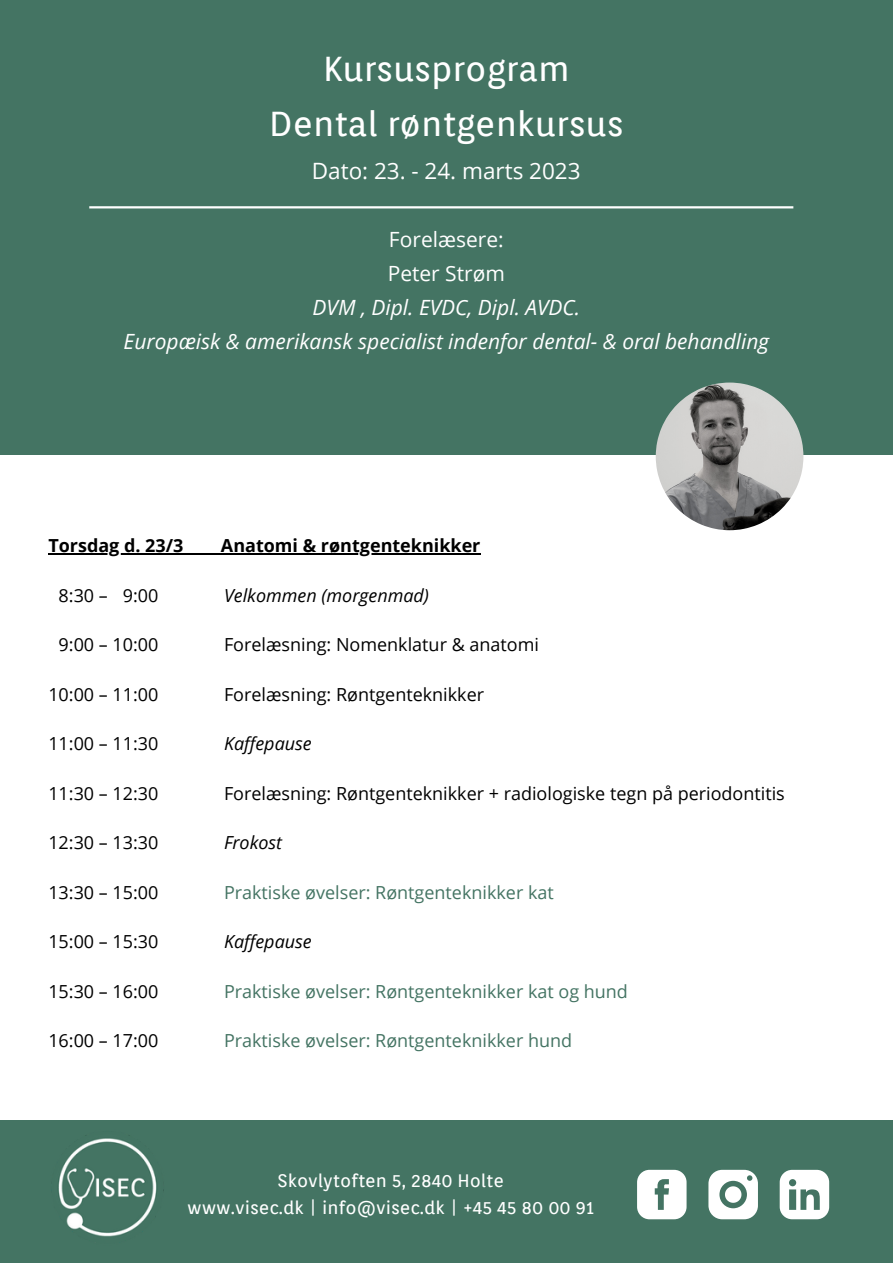
<style>
.page{position:relative;width:893px;height:1264px;background:#fff}
.page>*{position:absolute;margin:0;border:0;box-sizing:border-box;transform-origin:0 0}
.t1{font:34.5px/54px "Orienta";color:#fff;text-align:center}
.t2{font:22.5px "Orienta";color:#fff}
.t3{font:22.5px "Open Sans";color:#fff}
.t4{font:italic 21px/33.8px "Open Sans";color:#fff;text-align:center}
.t5{font:21px/33.8px "Open Sans";color:#fff}
.t6{font:18px "Open Sans";color:#000}
.t7{font:18px "Open Sans";color:#447463}
.t8{font:18px/27px "Orienta";color:#fff;text-align:center}
.t9{font:italic 18px "Open Sans";color:#000}
.t10{font:700 18px "Open Sans";color:#000}
.s1{color:#fff}
</style>
<div class="page">
<div style="left:0;top:0;width:892px;height:454px;background:#447463"></div>
<img style="left:655px;top:382px;width:148px;height:148px">
<hr style="left:89px;top:206px;width:704px;height:2px;background:#fff">
<div style="left:0;top:1120px;width:892px;height:142px;background:#447463"></div>
<img style="left:58px;top:1135px;width:106px;height:102px">
<svg style="left:637px;top:1169px;width:192px;height:50px"></svg>
<hr style="left:48px;top:553px;width:135px;height:1px;background:#000">
<hr style="left:183px;top:553px;width:38px;height:1px;background:#000">
<hr style="left:221px;top:553px;width:259px;height:1px;background:#000">
<h1 class="t1" style="left:269px;top:42px;width:356px">Kursusprogram<br>Dental røntgenkursus</h1>
<p class="t3" style="left:312px;top:155px;width:270px">Dato: 23. - 24. marts 2023</p>
<p class="t5" style="left:387px;top:222px;width:119px">Forelæsere:<br>Peter Strøm</p>
<p class="t4" style="left:124px;top:290px;width:647px">DVM , Dipl. EVDC, Dipl. AVDC.<br>Europæisk &amp; amerikansk specialist indenfor dental- &amp; oral behandling</p>
<p class="t10" style="left:48px;top:533px;width:137px">Torsdag d. 23/3</p>
<p class="t10" style="left:221px;top:533px;width:261px">Anatomi &amp; røntgenteknikker</p>
<p class="t6" style="left:48px;top:582px;width:112px"><span class="s1">0</span>8:30 – <span class="s1">0</span>9:00</p>
<p class="t9" style="left:224px;top:582px;width:206px">Velkommen (morgenmad)</p>
<p class="t6" style="left:48px;top:632px;width:112px"><span class="s1">0</span>9:00 – 10:00</p>
<p class="t6" style="left:224px;top:632px;width:316px">Forelæsning: Nomenklatur &amp; anatomi</p>
<p class="t6" style="left:48px;top:681px;width:112px">10:00 – 11:00</p>
<p class="t6" style="left:224px;top:681px;width:261px">Forelæsning: Røntgenteknikker</p>
<p class="t6" style="left:48px;top:731px;width:112px">11:00 – 11:30</p>
<p class="t9" style="left:224px;top:731px;width:89px">Kaffepause</p>
<p class="t6" style="left:48px;top:780px;width:112px">11:30 – 12:30</p>
<p class="t6" style="left:224px;top:780px;width:562px">Forelæsning: Røntgenteknikker + radiologiske tegn på periodontitis</p>
<p class="t6" style="left:48px;top:829px;width:112px">12:30 – 13:30</p>
<p class="t9" style="left:224px;top:829px;width:60px">Frokost</p>
<p class="t6" style="left:48px;top:879px;width:112px">13:30 – 15:00</p>
<p class="t7" style="left:224px;top:879px;width:331px">Praktiske øvelser: Røntgenteknikker kat</p>
<p class="t6" style="left:48px;top:928px;width:112px">15:00 – 15:30</p>
<p class="t9" style="left:224px;top:928px;width:89px">Kaffepause</p>
<p class="t6" style="left:48px;top:978px;width:112px">15:30 – 16:00</p>
<p class="t7" style="left:224px;top:978px;width:405px">Praktiske øvelser: Røntgenteknikker kat og hund</p>
<p class="t6" style="left:48px;top:1027px;width:112px">16:00 – 17:00</p>
<p class="t7" style="left:224px;top:1027px;width:349px">Praktiske øvelser: Røntgenteknikker hund</p>
<p class="t8" style="left:187px;top:1167px;width:409px">Skovlytoften 5, 2840 Holte<br>www.visec.dk | info@visec.dk | +45 45 80 00 91</p>
<p class="t2" style="left:240px;top:1174px;width:285px">Skovlytoften 5, 2840 Holte</p>
</div>
